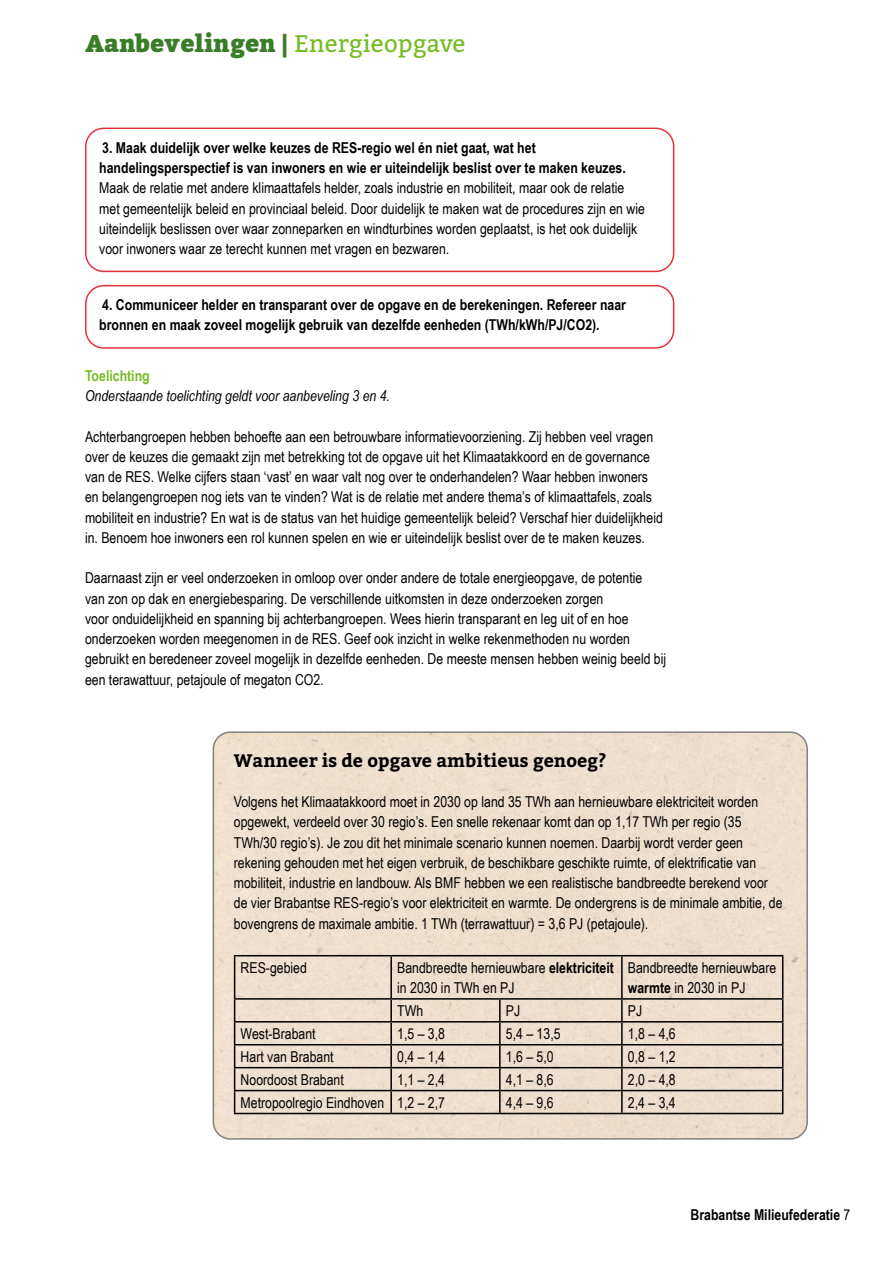
<style>
.page{position:relative;width:893px;height:1263px;background:#fff}
.page>*{position:absolute;margin:0;border:0;box-sizing:border-box;transform-origin:0 0}
.t1{font:900 24px "Bitter";color:#3a7d28}
.t2{font:700 18px "Bitter";color:#000}
.t3{font:15px/20.2px "Arial Narrow";color:#000}
.t4{font:700 15px/20.2px "Arial Narrow";color:#000}
.t5{font:italic 15px "Arial Narrow";color:#000}
.t6{font:700 15px "Arial Narrow";color:#76bc25}
.s1{font-weight:400;color:#76bc25}
.s2{font-weight:700}
.s3{font-weight:400}
</style>
<div class="page">
<div style="left:213px;top:734px;width:592px;height:403px;background:#efdfcd"></div>
<div style="left:213px;top:731px;width:595px;height:409px;border:2px solid #000;border-radius:17px"></div>
<hr style="left:234px;top:955px;width:157px;height:1px;background:#000">
<hr style="left:234px;top:956px;width:1px;height:42px;background:#000">
<hr style="left:391px;top:955px;width:109px;height:1px;background:#000">
<hr style="left:390px;top:956px;width:2px;height:42px;background:#000">
<hr style="left:500px;top:955px;width:122px;height:1px;background:#000">
<hr style="left:622px;top:955px;width:161px;height:1px;background:#000">
<hr style="left:621px;top:956px;width:2px;height:42px;background:#000">
<hr style="left:782px;top:956px;width:1px;height:42px;background:#000">
<hr style="left:234px;top:998px;width:157px;height:2px;background:#000">
<hr style="left:391px;top:998px;width:109px;height:2px;background:#000">
<hr style="left:390px;top:1000px;width:2px;height:21px;background:#000">
<hr style="left:500px;top:998px;width:122px;height:2px;background:#000">
<hr style="left:499px;top:1000px;width:2px;height:21px;background:#000">
<hr style="left:622px;top:998px;width:161px;height:2px;background:#000">
<hr style="left:621px;top:1000px;width:2px;height:21px;background:#000">
<hr style="left:234px;top:1021px;width:157px;height:1px;background:#000">
<hr style="left:391px;top:1021px;width:109px;height:1px;background:#000">
<hr style="left:390px;top:1022px;width:2px;height:22px;background:#000">
<hr style="left:500px;top:1021px;width:122px;height:1px;background:#000">
<hr style="left:499px;top:1022px;width:2px;height:22px;background:#000">
<hr style="left:622px;top:1021px;width:161px;height:1px;background:#000">
<hr style="left:621px;top:1022px;width:2px;height:22px;background:#000">
<hr style="left:234px;top:1044px;width:157px;height:1px;background:#000">
<hr style="left:391px;top:1044px;width:109px;height:1px;background:#000">
<hr style="left:390px;top:1045px;width:2px;height:22px;background:#000">
<hr style="left:500px;top:1044px;width:122px;height:1px;background:#000">
<hr style="left:499px;top:1045px;width:2px;height:22px;background:#000">
<hr style="left:622px;top:1044px;width:161px;height:1px;background:#000">
<hr style="left:621px;top:1045px;width:2px;height:22px;background:#000">
<hr style="left:234px;top:1067px;width:157px;height:1px;background:#000">
<hr style="left:391px;top:1067px;width:109px;height:1px;background:#000">
<hr style="left:390px;top:1068px;width:2px;height:22px;background:#000">
<hr style="left:500px;top:1067px;width:122px;height:1px;background:#000">
<hr style="left:499px;top:1068px;width:2px;height:22px;background:#000">
<hr style="left:622px;top:1067px;width:161px;height:1px;background:#000">
<hr style="left:621px;top:1068px;width:2px;height:22px;background:#000">
<hr style="left:234px;top:1090px;width:157px;height:1px;background:#000">
<svg style="left:234px;top:1000px;width:1px;height:113px"></svg>
<hr style="left:391px;top:1090px;width:109px;height:1px;background:#000">
<hr style="left:390px;top:1091px;width:2px;height:22px;background:#000">
<hr style="left:500px;top:1090px;width:122px;height:1px;background:#000">
<hr style="left:499px;top:1091px;width:2px;height:22px;background:#000">
<hr style="left:622px;top:1090px;width:161px;height:1px;background:#000">
<hr style="left:621px;top:1091px;width:2px;height:22px;background:#000">
<svg style="left:782px;top:1000px;width:1px;height:113px"></svg>
<hr style="left:234px;top:1113px;width:157px;height:1px;background:#000">
<hr style="left:391px;top:1113px;width:109px;height:1px;background:#000">
<hr style="left:500px;top:1113px;width:122px;height:1px;background:#000">
<hr style="left:622px;top:1113px;width:161px;height:1px;background:#000">
<div style="left:85px;top:128px;width:589px;height:144px;border:2px solid #e73039;border-radius:18px"></div>
<div style="left:85px;top:285px;width:589px;height:64px;border:2px solid #e73039;border-radius:18px"></div>
<h1 class="t1" style="left:85px;top:30px;width:382px">Aanbevelingen | <span class="s1">Energieopgave</span></h1>
<p class="t4" style="left:99px;top:137px;width:528px">3. Maak duidelijk over welke keuzes de RES-regio wel én niet gaat, wat het handelingsperspectief is van inwoners en wie er uiteindelijk beslist over te maken keuzes.</p>
<p class="t3" style="left:99px;top:177px;width:547px">Maak de relatie met andere klimaattafels helder, zoals industrie en mobiliteit, maar ook de relatie met gemeentelijk beleid en provinciaal beleid. Door duidelijk te maken wat de procedures zijn en wie uiteindelijk beslissen over waar zonneparken en windturbines worden geplaatst, is het ook duidelijk voor inwoners waar ze terecht kunnen met vragen en bezwaren.</p>
<p class="t4" style="left:99px;top:294px;width:528px">4. Communiceer helder en transparant over de opgave en de berekeningen. Refereer naar bronnen en maak zoveel mogelijk gebruik van dezelfde eenheden (TWh/kWh/PJ/CO2).</p>
<p class="t6" style="left:85px;top:364px;width:66px">Toelichting</p>
<p class="t5" style="left:85px;top:385px;width:306px">Onderstaande toelichting geldt voor aanbeveling 3 en 4.</p>
<p class="t3" style="left:85px;top:426px;width:579px">Achterbangroepen hebben behoefte aan een betrouwbare informatievoorziening. Zij hebben veel vragen over de keuzes die gemaakt zijn met betrekking tot de opgave uit het Klimaatakkoord en de governance van de RES. Welke cijfers staan ‘vast’ en waar valt nog over te onderhandelen? Waar hebben inwoners en belangengroepen nog iets van te vinden? Wat is de relatie met andere thema’s of klimaattafels, zoals mobiliteit en industrie? En wat is de status van het huidige gemeentelijk beleid? Verschaf hier duidelijkheid in. Benoem hoe inwoners een rol kunnen spelen en wie er uiteindelijk beslist over de te maken keuzes.</p>
<p class="t3" style="left:85px;top:567px;width:583px">Daarnaast zijn er veel onderzoeken in omloop over onder andere de totale energieopgave, de potentie<br>van zon op dak en energiebesparing. De verschillende uitkomsten in deze onderzoeken zorgen<br>voor onduidelijkheid en spanning bij achterbangroepen. Wees hierin transparant en leg uit of en hoe onderzoeken worden meegenomen in de RES. Geef ook inzicht in welke rekenmethoden nu worden gebruikt en beredeneer zoveel mogelijk in dezelfde eenheden. De meeste mensen hebben weinig beeld bij een terawattuur, petajoule of megaton CO2.</p>
<p class="t2" style="left:234px;top:748px;width:374px">Wanneer is de opgave ambitieus genoeg?</p>
<p class="t3" style="left:234px;top:791px;width:550px">Volgens het Klimaatakkoord moet in 2030 op land 35 TWh aan hernieuwbare elektriciteit worden opgewekt, verdeeld over 30 regio’s. Een snelle rekenaar komt dan op 1,17 TWh per regio (35<br>TWh/30 regio’s). Je zou dit het minimale scenario kunnen noemen. Daarbij wordt verder geen rekening gehouden met het eigen verbruik, de beschikbare geschikte ruimte, of elektrificatie van mobiliteit, industrie en landbouw. Als BMF hebben we een realistische bandbreedte berekend voor de vier Brabantse RES-regio’s voor elektriciteit en warmte. De ondergrens is de minimale ambitie, de bovengrens de maximale ambitie. 1 TWh (terrawattuur) = 3,6 PJ (petajoule).</p>
<p class="t3" style="left:241px;top:957px;width:68px">RES-gebied</p>
<p class="t3" style="left:397px;top:957px;width:218px">Bandbreedte hernieuwbare <span class="s2">elektriciteit </span>in 2030 in TWh en PJ</p>
<p class="t3" style="left:628px;top:957px;width:150px">Bandbreedte hernieuwbare <span class="s2">warmte</span> in 2030 in PJ</p>
<p class="t3" style="left:397px;top:1000px;width:27px">TWh</p>
<p class="t3" style="left:506px;top:1000px;width:16px">PJ</p>
<p class="t3" style="left:628px;top:1000px;width:16px">PJ</p>
<p class="t3" style="left:241px;top:1023px;width:76px">West-Brabant</p>
<p class="t3" style="left:397px;top:1023px;width:49px">1,5 – 3,8</p>
<p class="t3" style="left:506px;top:1023px;width:56px">5,4 – 13,5</p>
<p class="t3" style="left:628px;top:1023px;width:49px">1,8 – 4,6</p>
<p class="t3" style="left:241px;top:1046px;width:94px">Hart van Brabant</p>
<p class="t3" style="left:397px;top:1046px;width:49px">0,4 – 1,4</p>
<p class="t3" style="left:506px;top:1046px;width:49px">1,6 – 5,0</p>
<p class="t3" style="left:628px;top:1046px;width:49px">0,8 – 1,2</p>
<p class="t3" style="left:241px;top:1068px;width:105px">Noordoost Brabant</p>
<p class="t3" style="left:397px;top:1068px;width:49px">1,1 – 2,4</p>
<p class="t3" style="left:506px;top:1068px;width:49px">4,1 – 8,6</p>
<p class="t3" style="left:628px;top:1068px;width:49px">2,0 – 4,8</p>
<p class="t3" style="left:241px;top:1091px;width:206px">Metropoolregio Eindhoven 1,2 – 2,7</p>
<p class="t3" style="left:506px;top:1091px;width:49px">4,4 – 9,6</p>
<p class="t3" style="left:628px;top:1091px;width:49px">2,4 – 3,4</p>
<p class="t4" style="left:690px;top:1204px;width:161px">Brabantse Milieufederatie <span class="s3">7</span></p>
</div>
